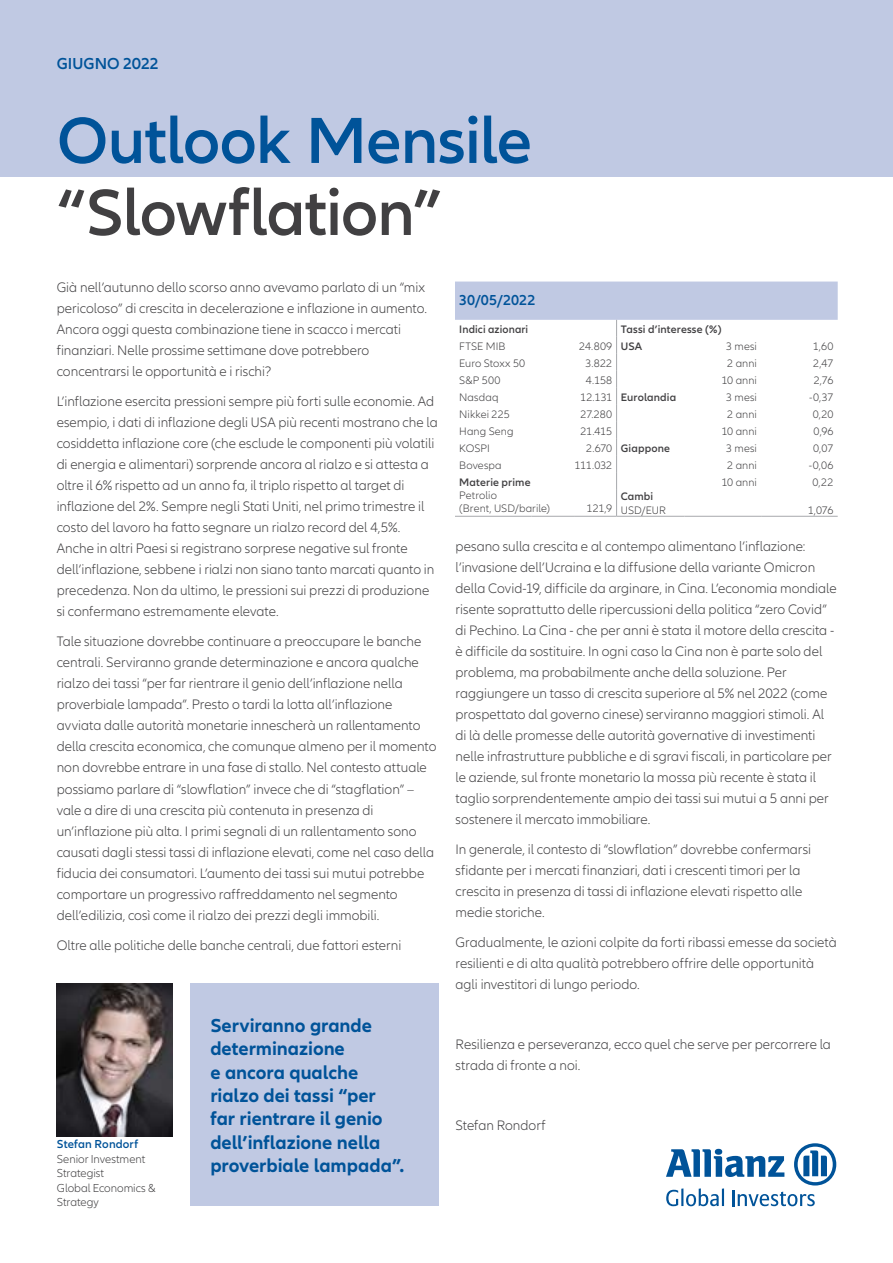
<style>
.page{position:relative;width:893px;height:1263px;background:#fff}
.page>*{position:absolute;margin:0;border:0;box-sizing:border-box;transform-origin:0 0}
.t1{font:600 67.5px "Allianz Neo";letter-spacing:-.015em;color:#005399}
.t2{font:600 67.5px "Allianz Neo";letter-spacing:-.015em;color:#414042}
.t3{font:700 19.5px/23.4px "Allianz Neo";letter-spacing:-.005em;color:#005399}
.t4{font:600 16.5px "Allianz Neo";letter-spacing:.005em;color:#005399}
.t5{font:600 15px "Allianz Neo";color:#005399}
.t6{font:300 14.25px/21px "Allianz Neo";color:#414042}
.t7{font:300 12px/14.4px "Allianz Neo";letter-spacing:-.005em;color:#414042}
.t8{font:600 12px "Allianz Neo";letter-spacing:.01em;color:#005399}
.t9{font:300 11.25px/13.5px "Allianz Neo";letter-spacing:.005em;color:#414042}
.t10{font:600 11.25px "Allianz Neo";letter-spacing:.015em;color:#414042}
.s1{font-weight:600}
.s2{font-weight:300}
</style>
<div class="page">
<svg style="left:666px;top:1143px;width:170px;height:63px"></svg>
<svg style="left:455px;top:282px;width:383px;height:234px"></svg>
<hr style="left:455px;top:516px;width:76px;height:1px;background:#a7a9ac">
<hr style="left:531px;top:516px;width:43px;height:1px;background:#a7a9ac">
<hr style="left:574px;top:516px;width:43px;height:1px;background:#a7a9ac">
<hr style="left:617px;top:516px;width:68px;height:1px;background:#a7a9ac">
<hr style="left:685px;top:516px;width:76px;height:1px;background:#a7a9ac">
<hr style="left:761px;top:516px;width:77px;height:1px;background:#a7a9ac">
<div style="left:0;top:0;width:893px;height:176px;background:#c0c9e3"></div>
<div style="left:190px;top:983px;width:248px;height:223px;background:#c0c9e3"></div>
<img style="left:56px;top:983px;width:116px;height:153px">
<p class="t4" style="left:57px;top:54px;width:104px">GIUGNO 2022</p>
<h1 class="t1" style="left:57px;top:102px;width:477px">Outlook Mensile</h1>
<h1 class="t2" style="left:57px;top:174px;width:386px">“Slowflation”</h1>
<p class="t6" style="left:57px;top:277px;width:372px">Già nell’autunno dello scorso anno avevamo parlato di un “mix pericoloso” di crescita in decelerazione e inflazione in aumento.<br>Ancora oggi questa combinazione tiene in scacco i mercati finanziari. Nelle prossime settimane dove potrebbero concentrarsi le opportunità e i rischi?</p>
<p class="t6" style="left:57px;top:392px;width:383px">L’inflazione esercita pressioni sempre più forti sulle economie. Ad esempio, i dati di inflazione degli USA più recenti mostrano che la cosiddetta inflazione core (che esclude le componenti più volatili di energia e alimentari) sorprende ancora al rialzo e si attesta a oltre il 6% rispetto ad un anno fa, il triplo rispetto al target di inflazione del 2%. Sempre negli Stati Uniti, nel primo trimestre il costo del lavoro ha fatto segnare un rialzo record del 4,5%.<br>Anche in altri Paesi si registrano sorprese negative sul fronte dell’inflazione, sebbene i rialzi non siano tanto marcati quanto in precedenza. Non da ultimo, le pressioni sui prezzi di produzione si confermano estremamente elevate.</p>
<p class="t6" style="left:57px;top:632px;width:381px">Tale situazione dovrebbe continuare a preoccupare le banche centrali. Serviranno grande determinazione e ancora qualche rialzo dei tassi “per far rientrare il genio dell’inflazione nella proverbiale lampada”. Presto o tardi la lotta all’inflazione avviata dalle autorità monetarie innescherà un rallentamento della crescita economica, che comunque almeno per il momento non dovrebbe entrare in una fase di stallo. Nel contesto attuale possiamo parlare di “slowflation” invece che di “stagflation” – vale a dire di una crescita più contenuta in presenza di un’inflazione più alta. I primi segnali di un rallentamento sono causati dagli stessi tassi di inflazione elevati, come nel caso della fiducia dei consumatori. L’aumento dei tassi sui mutui potrebbe comportare un progressivo raffreddamento nel segmento dell’edilizia, così come il rialzo dei prezzi degli immobili.</p>
<p class="t6" style="left:57px;top:935px;width:346px">Oltre alle politiche delle banche centrali, due fattori esterni</p>
<p class="t8" style="left:57px;top:1137px;width:83px">Stefan Rondorf</p>
<p class="t7" style="left:57px;top:1152px;width:100px">Senior Investment<br>Strategist<br>Global Economics &amp;<br>Strategy</p>
<h2 class="t3" style="left:210px;top:1014px;width:196px">Serviranno grande determinazione<br>e ancora qualche rialzo dei tassi “per far rientrare il genio dell’inflazione nella proverbiale lampada”.</h2>
<p class="t5" style="left:459px;top:292px;width:78px">30/05/2022</p>
<p class="t10" style="left:459px;top:323px;width:70px">Indici azionari</p>
<p class="t10" style="left:621px;top:323px;width:102px">Tassi d’interesse (%)</p>
<p class="t9" style="left:459px;top:339px;width:48px">FTSE MIB</p>
<p class="t9" style="left:579px;top:339px;width:64px">24.809 <span class="s1">USA</span></p>
<p class="t9" style="left:726px;top:339px;width:32px">3 mesi</p>
<p class="t9" style="left:813px;top:339px;width:22px">1,60</p>
<p class="t9" style="left:459px;top:356px;width:68px">Euro Stoxx 50</p>
<p class="t9" style="left:585px;top:356px;width:28px">3.822</p>
<p class="t9" style="left:727px;top:356px;width:31px">2 anni</p>
<p class="t9" style="left:813px;top:356px;width:22px">2,47</p>
<p class="t9" style="left:459px;top:373px;width:43px">S&amp;P 500</p>
<p class="t9" style="left:586px;top:373px;width:28px">4.158</p>
<p class="t9" style="left:721px;top:373px;width:37px">10 anni</p>
<p class="t9" style="left:814px;top:373px;width:21px">2,76</p>
<p class="t9" style="left:459px;top:390px;width:41px">Nasdaq</p>
<p class="t10" style="left:580px;top:390px;width:98px"><span class="s2">12.131</span> Eurolandia</p>
<p class="t9" style="left:726px;top:390px;width:32px">3 mesi</p>
<p class="t9" style="left:809px;top:390px;width:26px">-0,37</p>
<p class="t9" style="left:459px;top:407px;width:52px">Nikkei 225</p>
<p class="t9" style="left:580px;top:407px;width:33px">27.280</p>
<p class="t9" style="left:727px;top:407px;width:31px">2 anni</p>
<p class="t9" style="left:813px;top:407px;width:22px">0,20</p>
<p class="t9" style="left:459px;top:424px;width:56px">Hang Seng</p>
<p class="t9" style="left:580px;top:424px;width:33px">21.415</p>
<p class="t9" style="left:721px;top:424px;width:37px">10 anni</p>
<p class="t9" style="left:813px;top:424px;width:21px">0,96</p>
<p class="t9" style="left:459px;top:441px;width:32px">KOSPI</p>
<p class="t10" style="left:586px;top:441px;width:85px"><span class="s2">2.670</span> Giappone</p>
<p class="t9" style="left:726px;top:441px;width:32px">3 mesi</p>
<p class="t9" style="left:813px;top:441px;width:22px">0,07</p>
<p class="t9" style="left:459px;top:458px;width:44px">Bovespa</p>
<p class="t9" style="left:574px;top:458px;width:39px">111.032</p>
<p class="t9" style="left:727px;top:458px;width:31px">2 anni</p>
<p class="t9" style="left:809px;top:458px;width:26px">-0,06</p>
<p class="t10" style="left:459px;top:475px;width:73px">Materie prime</p>
<p class="t9" style="left:721px;top:475px;width:37px">10 anni</p>
<p class="t9" style="left:812px;top:475px;width:22px">0,22</p>
<p class="t9" style="left:459px;top:488px;width:92px">Petrolio<br>(Brent, USD/barile)</p>
<p class="t10" style="left:621px;top:490px;width:34px">Cambi</p>
<p class="t9" style="left:621px;top:504px;width:47px">USD/EUR</p>
<p class="t9" style="left:808px;top:504px;width:27px">1,076</p>
<p class="t9" style="left:586px;top:502px;width:27px">121,9</p>
<p class="t6" style="left:456px;top:536px;width:383px">pesano sulla crescita e al contempo alimentano l’inflazione: l’invasione dell’Ucraina e la diffusione della variante Omicron della Covid-19, difficile da arginare, in Cina. L’economia mondiale risente soprattutto delle ripercussioni della politica “zero Covid” di Pechino. La Cina - che per anni è stata il motore della crescita - è difficile da sostituire. In ogni caso la Cina non è parte solo del problema, ma probabilmente anche della soluzione. Per raggiungere un tasso di crescita superiore al 5% nel 2022 (come prospettato dal governo cinese) serviranno maggiori stimoli. Al di là delle promesse delle autorità governative di investimenti nelle infrastrutture pubbliche e di sgravi fiscali, in particolare per le aziende, sul fronte monetario la mossa più recente è stata il taglio sorprendentemente ampio dei tassi sui mutui a 5 anni per sostenere il mercato immobiliare.</p>
<p class="t6" style="left:456px;top:839px;width:357px">In generale, il contesto di “slowflation” dovrebbe confermarsi sfidante per i mercati finanziari, dati i crescenti timori per la crescita in presenza di tassi di inflazione elevati rispetto alle medie storiche.</p>
<p class="t6" style="left:456px;top:932px;width:383px">Gradualmente, le azioni colpite da forti ribassi emesse da società resilienti e di alta qualità potrebbero offrire delle opportunità agli investitori di lungo periodo.</p>
<p class="t6" style="left:456px;top:1034px;width:377px">Resilienza e perseveranza, ecco quel che serve per percorrere la strada di fronte a noi.</p>
<p class="t6" style="left:456px;top:1115px;width:92px">Stefan Rondorf</p>
</div>
